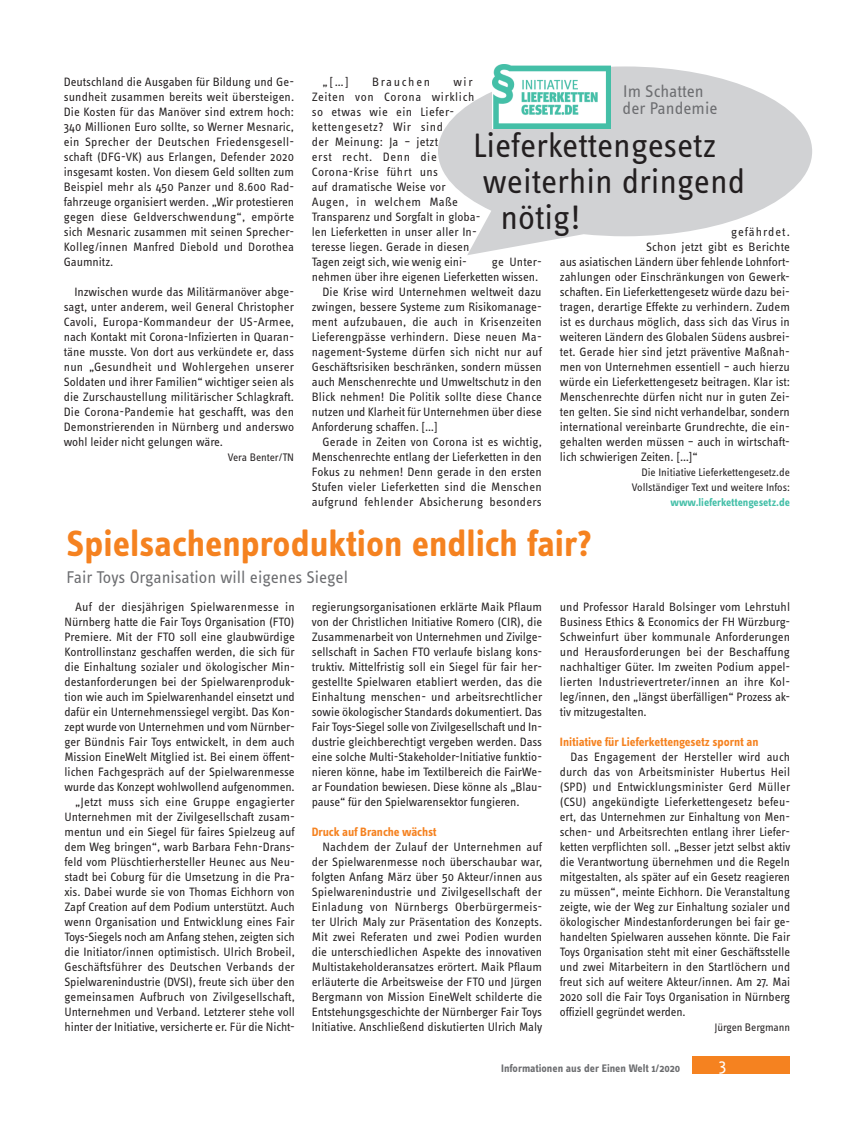
<style>
.page{position:relative;width:854px;height:1138px;background:#fff}
.page>*{position:absolute;margin:0;border:0;box-sizing:border-box;transform-origin:0 0}
.Header_Regionalteil{font:700 37.5px "Info OT Text";color:#f58220}
.Header_Regionalteil-2{font:35px "Info OT Text";color:#231f20}
.Subheader{font:17.5px "Info OT Text";color:#6c6d70}
.Vorspann{font:17.5px/17.5px "Info OT Text";color:#6c6d70}
.t1{font:17.5px "Info OT Text";color:#fff}
.Fließtext_Regional{font:12.5px/15px "Info OT Text";letter-spacing:-.005em;color:#231f20;text-align:justify}
.Fließtext_fett{font:700 12.5px "Info OT Text";letter-spacing:-.01em;color:#f58220}
.Fließtext_Regional-2{font:12.5px "Info OT Text";letter-spacing:.015em;color:#231f20}
.Fließtext_Regional-3{font:12.5px "Info OT Text";letter-spacing:.08em;color:#231f20}
.Fließtext_Regional-4{font:12.5px "Info OT Text";letter-spacing:.13em;color:#231f20}
.Autor{font:11.25px "Info OT Text";letter-spacing:-.005em;color:#231f20}
.t2{font:700 11.25px "Info OT Text";color:#6c6d70}
.Autor-2{font:700 11.25px "Info OT Text";letter-spacing:-.005em;color:#44bfa8}
.Fließtext_Regional-5{font:11.25px "Info OT Text";letter-spacing:-.01em;color:#231f20}
</style>
<div class="page">
<div style="left:693px;top:1056px;width:97px;height:17px;background:#f58220"></div>
<svg style="left:438px;top:66px;width:374px;height:189px;fill:#d1d2d4"></svg>
<img style="left:492px;top:65px;width:119px;height:63px">
<p class="Fließtext_Regional" style="left:64px;top:74px;width:232px">Deutschland die Ausgaben für Bildung und Ge&shy;sundheit zusammen bereits weit übersteigen.<br>Die Kosten für das Manöver sind extrem hoch:<br>340 Millionen Euro sollte, so Werner Mesnaric, ein Sprecher der Deutschen Friedensgesell&shy;schaft (DFG-VK) aus Erlangen, Defender 2020 insgesamt kosten. Von diesem Geld sollten zum Beispiel mehr als 450 Panzer und 8.600 Rad&shy;fahrzeuge organisiert werden. „Wir protestieren gegen diese Geldverschwendung“, empörte sich Mesnaric zusammen mit seinen Sprecher-Kolleg/innen Manfred Diebold und Dorothea Gaumnitz.</p>
<p class="Fließtext_Regional" style="left:64px;top:284px;width:232px;text-indent:11px">Inzwischen wurde das Militärmanöver abge&shy;sagt, unter anderem, weil General Christopher Cavoli, Europa-Kommandeur der US-Armee, nach Kontakt mit Corona-Infizierten in Quaran&shy;täne musste. Von dort aus verkündete er, dass nun „Gesundheit und Wohlergehen unserer Soldaten und ihrer Familien“ wichtiger seien als die Zurschaustellung militärischer Schlagkraft.<br>Die Corona-Pandemie hat geschafft, was den Demonstrierenden in Nürnberg und anderswo wohl leider nicht gelungen wäre.</p>
<p class="Autor" style="left:228px;top:450px;width:68px">Vera Benter/TN</p>
<p class="Fließtext_Regional" style="left:322px;top:74px;width:28px">„[…]</p>
<p class="Fließtext_Regional-4" style="left:372px;top:74px;width:60px">Brauchen</p>
<p class="Fließtext_Regional" style="left:312px;top:74px;width:170px;text-align:left;text-indent:142px">wir<br>Zeiten von Corona wirklich so etwas wie ein Liefer&shy;kettengesetz? Wir sind<br>der Meinung: Ja – jetzt<br>erst recht. Denn die<br>Corona-Krise führt uns<br>auf dramatische Weise vor<br>Augen, in welchem Maße<br>Transparenz und Sorgfalt in globa&shy;len Lieferketten in unser aller In&shy;teresse liegen. Gerade in diesen<br>Tagen zeigt sich, wie wenig eini-</p>
<p class="Vorspann" style="left:623px;top:82px;width:96px">Im Schatten der Pandemie</p>
<p class="Header_Regionalteil-2" style="left:473px;top:123px;width:245px">Lieferkettengesetz</p>
<p class="Header_Regionalteil-2" style="left:483px;top:160px;width:264px">weiterhin dringend</p>
<p class="Header_Regionalteil-2" style="left:500px;top:196px;width:82px">nötig!</p>
<p class="Fließtext_Regional-3" style="left:731px;top:224px;width:60px">gefährdet.</p>
<p class="Fließtext_Regional-2" style="left:646px;top:239px;width:145px">Schon jetzt gibt es Berichte</p>
<p class="Fließtext_Regional" style="left:560px;top:254px;width:232px">aus asiatischen Ländern über fehlende Lohnfort-</p>
<p class="Fließtext_Regional" style="left:560px;top:269px;width:232px">zahlungen oder Einschränkungen von Gewerk-</p>
<p class="Fließtext_Regional" style="left:560px;top:284px;width:232px">schaften. Ein Lieferkettengesetz würde dazu bei-</p>
<p class="Fließtext_Regional" style="left:560px;top:299px;width:232px">tragen, derartige Effekte zu verhindern. Zudem</p>
<p class="Fließtext_Regional" style="left:560px;top:314px;width:232px">ist es durchaus möglich, dass sich das Virus in</p>
<p class="Fließtext_Regional" style="left:560px;top:329px;width:232px">weiteren Ländern des Globalen Südens ausbrei-</p>
<p class="Fließtext_Regional" style="left:560px;top:344px;width:232px">tet. Gerade hier sind jetzt präventive Maßnah-</p>
<p class="Fließtext_Regional" style="left:560px;top:359px;width:232px">men von Unternehmen essentiell – auch hierzu</p>
<p class="Fließtext_Regional" style="left:560px;top:374px;width:232px">würde ein Lieferkettengesetz beitragen. Klar ist:</p>
<p class="Fließtext_Regional" style="left:560px;top:389px;width:232px">Menschenrechte dürfen nicht nur in guten Zei-</p>
<p class="Fließtext_Regional" style="left:560px;top:404px;width:232px">ten gelten. Sie sind nicht verhandelbar, sondern</p>
<p class="Fließtext_Regional" style="left:560px;top:419px;width:232px">international vereinbarte Grundrechte, die ein-</p>
<p class="Fließtext_Regional" style="left:560px;top:434px;width:232px">gehalten werden müssen – auch in wirtschaft-</p>
<p class="Fließtext_Regional" style="left:560px;top:449px;width:139px">lich schwierigen Zeiten. […]“</p>
<p class="Autor" style="left:642px;top:465px;width:150px">Die Initiative Lieferkettengesetz.de</p>
<p class="Autor" style="left:632px;top:480px;width:159px">Vollständiger Text und weitere Infos:</p>
<p class="Autor-2" style="left:670px;top:495px;width:121px">www.lieferkettengesetz.de</p>
<p class="Fließtext_Regional" style="left:312px;top:254px;width:232px;text-align:right">ge Unter-<br>nehmen über ihre eigenen Lieferketten wissen.</p>
<p class="Fließtext_Regional" style="left:312px;top:284px;width:232px;text-indent:11px">Die Krise wird Unternehmen weltweit dazu zwingen, bessere Systeme zum Risikomanage&shy;ment aufzubauen, die auch in Krisenzeiten Lieferengpässe verhindern. Diese neuen Ma&shy;nagement-Systeme dürfen sich nicht nur auf Geschäftsrisiken beschränken, sondern müssen auch Menschenrechte und Umweltschutz in den Blick nehmen! Die Politik sollte diese Chance nutzen und Klarheit für Unternehmen über diese Anforderung schaffen. […]</p>
<p class="Fließtext_Regional" style="left:312px;top:434px;width:232px;text-indent:11px">Gerade in Zeiten von Corona ist es wichtig, Menschenrechte entlang der Lieferketten in den Fokus zu nehmen! Denn gerade in den ersten Stufen vieler Lieferketten sind die Menschen aufgrund fehlender Absicherung besonders</p>
<p class="Header_Regionalteil" style="left:67px;top:520px;width:527px">Spielsachenproduktion endlich fair?</p>
<p class="Subheader" style="left:67px;top:566px;width:283px">Fair Toys Organisation will eigenes Siegel</p>
<p class="Fließtext_Regional" style="left:64px;top:599px;width:232px;text-indent:11px">Auf der diesjährigen Spielwarenmesse in Nürnberg hatte die Fair Toys Organisation (FTO)<br>Premiere. Mit der FTO soll eine glaubwürdige Kontrollinstanz geschaffen werden, die sich für die Einhaltung sozialer und ökologischer Min&shy;destanforderungen bei der Spielwarenproduk&shy;tion wie auch im Spielwarenhandel einsetzt und dafür ein Unternehmenssiegel vergibt. Das Kon&shy;zept wurde von Unternehmen und vom Nürnber&shy;ger Bündnis Fair Toys entwickelt, in dem auch Mission EineWelt Mitglied ist. Bei einem öffent&shy;lichen Fachgespräch auf der Spielwarenmesse wurde das Konzept wohlwollend aufgenommen.</p>
<p class="Fließtext_Regional" style="left:64px;top:794px;width:232px;text-indent:11px">„Jetzt muss sich eine Gruppe engagierter Unternehmen mit der Zivilgesellschaft zusam&shy;mentun und ein Siegel für faires Spielzeug auf dem Weg bringen“, warb Barbara Fehn-Drans&shy;feld vom Plüschtierhersteller Heunec aus Neu&shy;stadt bei Coburg für die Umsetzung in die Pra&shy;xis. Dabei wurde sie von Thomas Eichhorn von Zapf Creation auf dem Podium unterstützt. Auch wenn Organisation und Entwicklung eines Fair Toys-Siegels noch am Anfang stehen, zeigten sich die Initiator/innen optimistisch. Ulrich Brobeil, Geschäftsführer des Deutschen Verbands der Spielwarenindustrie (DVSI), freute sich über den gemeinsamen Aufbruch von Zivilgesellschaft, Unternehmen und Verband. Letzterer stehe voll hinter der Initiative, versicherte er. Für die Nicht-</p>
<p class="Fließtext_Regional" style="left:312px;top:599px;width:232px">regierungsorganisationen erklärte Maik Pflaum von der Christlichen Initiative Romero (CIR), die Zusammenarbeit von Unternehmen und Zivilge&shy;sellschaft in Sachen FTO verlaufe bislang kons&shy;truktiv. Mittelfristig soll ein Siegel für fair her&shy;gestellte Spielwaren etabliert werden, das die Einhaltung menschen- und arbeitsrechtlicher sowie ökologischer Standards dokumentiert. Das Fair Toys-Siegel solle von Zivilgesellschaft und In&shy;dustrie gleichberechtigt vergeben werden. Dass eine solche Multi-Stakeholder-Initiative funktio&shy;nieren könne, habe im Textilbereich die FairWe&shy;ar Foundation bewiesen. Diese könne als „Blau&shy;pause“ für den Spielwarensektor fungieren.</p>
<p class="Fließtext_fett" style="left:312px;top:824px;width:126px">Druck auf Branche wächst</p>
<p class="Fließtext_Regional" style="left:312px;top:839px;width:232px;text-indent:11px">Nachdem der Zulauf der Unternehmen auf der Spielwarenmesse noch überschaubar war, folgten Anfang März über 50 Akteur/innen aus Spielwarenindustrie und Zivilgesellschaft der Einladung von Nürnbergs Oberbürgermeis&shy;ter Ulrich Maly zur Präsentation des Konzepts.<br>Mit zwei Referaten und zwei Podien wurden die unterschiedlichen Aspekte des innovativen Multistakeholderansatzes erörtert. Maik Pflaum erläuterte die Arbeitsweise der FTO und Jürgen Bergmann von Mission EineWelt schilderte die Entstehungsgeschichte der Nürnberger Fair Toys Initiative. Anschließend diskutierten Ulrich Maly</p>
<p class="Fließtext_Regional" style="left:560px;top:599px;width:232px">und Professor Harald Bolsinger vom Lehrstuhl Business Ethics &amp; Economics der FH Würzburg-Schweinfurt über kommunale Anforderungen und Herausforderungen bei der Beschaffung nachhaltiger Güter. Im zweiten Podium appel&shy;lierten Industrievertreter/innen an ihre Kol&shy;leg/innen, den „längst überfälligen“ Prozess ak&shy;tiv mitzugestalten.</p>
<p class="Fließtext_fett" style="left:560px;top:734px;width:200px">Initiative für Lieferkettengesetz spornt an</p>
<p class="Fließtext_Regional" style="left:560px;top:749px;width:232px;text-indent:11px">Das Engagement der Hersteller wird auch durch das von Arbeitsminister Hubertus Heil (SPD) und Entwicklungsminister Gerd Müller (CSU) angekündigte Lieferkettengesetz befeu&shy;ert, das Unternehmen zur Einhaltung von Men&shy;schen- und Arbeitsrechten entlang ihrer Liefer&shy;ketten verpflichten soll. „Besser jetzt selbst aktiv die Verantwortung übernehmen und die Regeln mitgestalten, als später auf ein Gesetz reagieren zu müssen“, meinte Eichhorn. Die Veranstaltung zeigte, wie der Weg zur Einhaltung sozialer und ökologischer Mindestanforderungen bei fair ge&shy;handelten Spielwaren aussehen könnte. Die Fair Toys Organisation steht mit einer Geschäftsstelle und zwei Mitarbeitern in den Startlöchern und freut sich auf weitere Akteur/innen. Am 27. Mai 2020 soll die Fair Toys Organisation in Nürnberg offiziell gegründet werden.</p>
<p class="Fließtext_Regional-5" style="left:714px;top:1020px;width:77px">Jürgen Bergmann</p>
<p class="t2" style="left:501px;top:1061px;width:181px">Informationen aus der Einen Welt 1/2020</p>
<h3 class="t1" style="left:719px;top:1054px;width:9px">3</h3>
</div>
